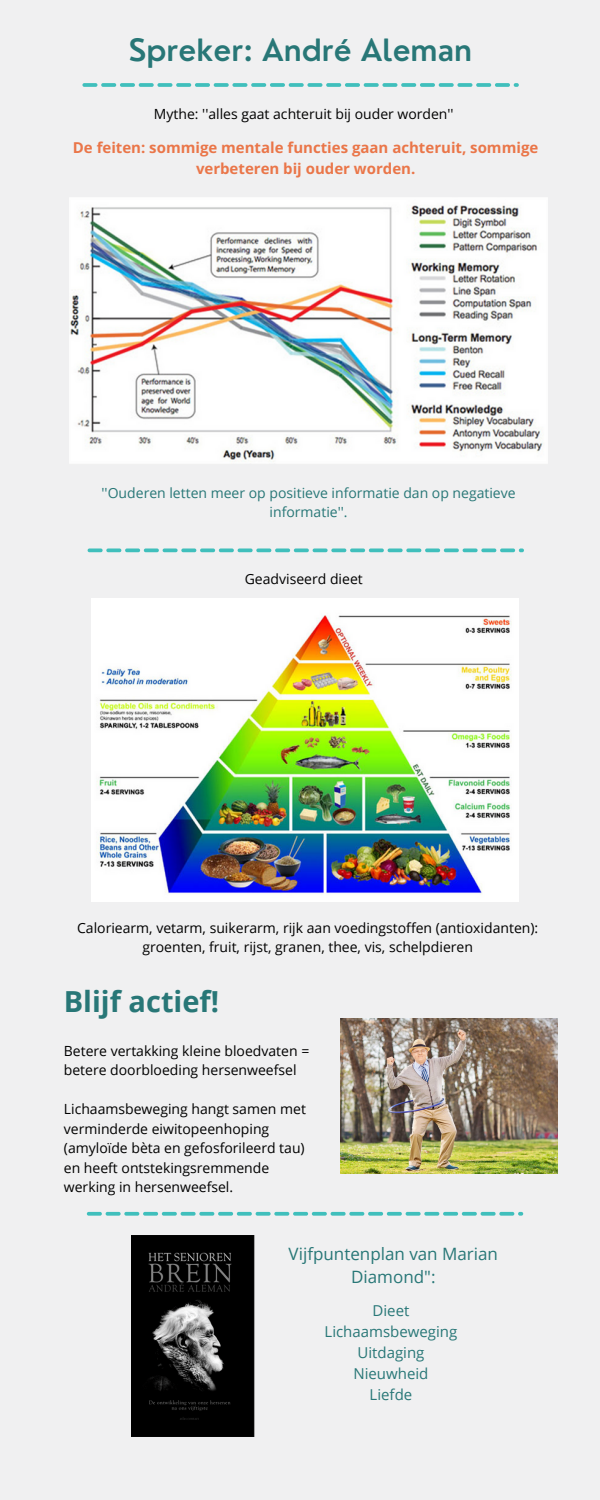
<style>
.page{position:relative;width:600px;height:1500px;background:#f0f0f1}
.page>*{position:absolute;margin:0;border:0;box-sizing:border-box;transform-origin:0 0}
.t1{font:600 30px "Nourd";color:#287777}
.t2{font:700 29px "Open Sans";color:#287777}
.t3{font:17px/23.2px "Open Sans";color:#287777;text-align:center}
.t4{font:700 15px/21px "Open Sans";color:#ea7649;text-align:center}
.t5{font:15px "Open Sans";color:#287777}
.t6{font:14px/19.5px "Open Sans";color:#000}
.t7{font:14px/19.5px "Open Sans";color:#287777;text-align:center}
</style>
<div class="page">
<svg style="left:82px;top:83px;width:437px;height:4px"></svg>
<svg style="left:88px;top:548px;width:436px;height:4px"></svg>
<svg style="left:87px;top:1212px;width:436px;height:4px"></svg>
<img style="left:70px;top:198px;width:477px;height:265px">
<img style="left:91px;top:599px;width:428px;height:302px">
<img style="left:132px;top:1236px;width:123px;height:201px">
<img style="left:340px;top:1019px;width:218px;height:154px">
<p class="t1" style="left:129px;top:31px;width:345px">Spreker: André Aleman</p>
<p class="t6" style="left:154px;top:104px;width:301px">Mythe: ''alles gaat achteruit bij ouder worden''</p>
<p class="t4" style="left:73px;top:136px;width:467px">De feiten: sommige mentale functies gaan achteruit, sommige verbeteren bij ouder worden.</p>
<p class="t7" style="left:102px;top:482px;width:416px">''Ouderen letten meer op positieve informatie dan op negatieve informatie''.</p>
<p class="t6" style="left:245px;top:569px;width:119px">Geadviseerd dieet</p>
<p class="t6" style="left:77px;top:918px;width:463px;text-align:center">Caloriearm, vetarm, suikerarm, rijk aan voedingstoffen (antioxidanten): groenten, fruit, rijst, granen, thee, vis, schelpdieren</p>
<p class="t2" style="left:64px;top:981px;width:157px">Blijf actief!</p>
<p class="t6" style="left:64px;top:1041px;width:247px">Betere vertakking kleine bloedvaten = betere doorbloeding hersenweefsel</p>
<p class="t6" style="left:64px;top:1099px;width:244px">Lichaamsbeweging hangt samen met verminderde eiwitopeenhoping (amyloïde bèta en gefosforileerd tau) en heeft ontstekingsremmende werking in hersenweefsel.</p>
<p class="t3" style="left:289px;top:1242px;width:211px">Vijfpuntenplan van Marian<br>Diamond":</p>
<p class="t5" style="left:373px;top:1300px;width:38px">Dieet</p>
<p class="t5" style="left:325px;top:1321px;width:134px">Lichaamsbeweging</p>
<p class="t5" style="left:358px;top:1342px;width:68px">Uitdaging</p>
<p class="t5" style="left:353px;top:1363px;width:76px">Nieuwheid</p>
<p class="t5" style="left:370px;top:1384px;width:44px">Liefde</p>
</div>
